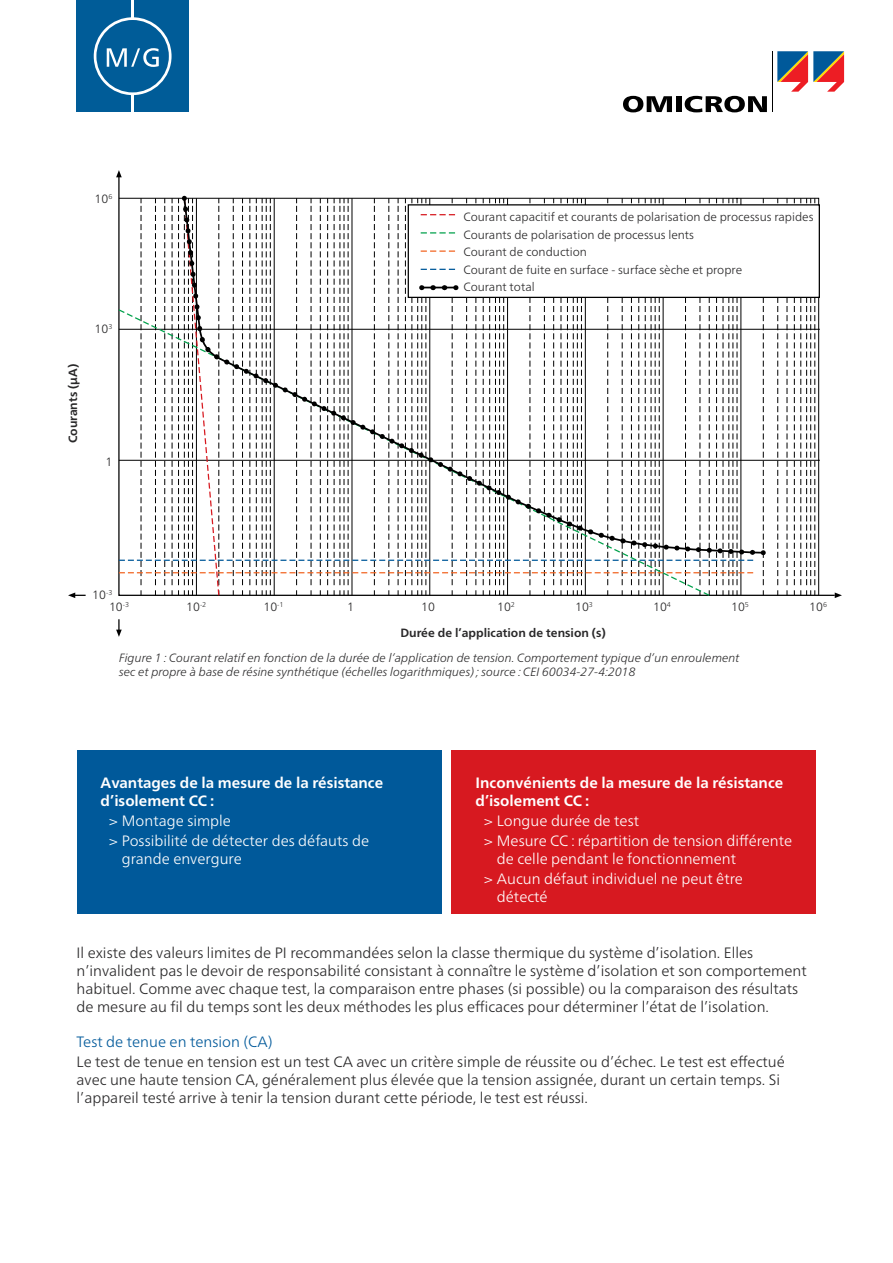
<style>
.page{position:relative;width:893px;height:1263px;background:#fff}
.page>*{position:absolute;margin:0;border:0;box-sizing:border-box;transform-origin:0 0}
.t1{font:300 15px/18px "Frutiger Neue LTW1 G";color:#292829}
.t2{font:300 15px/18px "Frutiger Neue LTW1 G";color:#fff}
.t3{font:700 15px/18px "Frutiger Neue LTW1 G";color:#fff}
.t4{font:300 15px "Frutiger Neue LTW1 G";color:#00599a}
.t5{font:300 12px "Frutiger Neue LTW1 G";color:#292829}
.t6{font:italic 300 12px/14.4px "Frutiger Neue LTW1 G";color:#292829}
.t7{font:700 12px "Frutiger Neue LTW1 G";color:#292829}
</style>
<div class="page">
<svg style="left:623px;top:96px;width:49px;height:16px"></svg>
<div style="left:676px;top:96px;width:5px;height:16px;background:#000"></div>
<svg style="left:685px;top:96px;width:82px;height:16px"></svg>
<hr style="left:772px;top:51px;width:1px;height:61px;background:#000">
<svg style="left:777px;top:51px;width:67px;height:41px"></svg>
<div style="left:77px;top:0;width:112px;height:112px;background:#005c98"></div>
<hr style="left:131px;top:94px;width:3px;height:18px;background:#fff">
<svg style="left:94px;top:17px;width:78px;height:78px"></svg>
<hr style="left:131px;top:0;width:3px;height:19px;background:#fff">
<svg style="left:835px;top:593px;width:7px;height:5px"></svg>
<svg style="left:116px;top:170px;width:5px;height:7px"></svg>
<svg style="left:68px;top:592px;width:18px;height:6px"></svg>
<svg style="left:116px;top:619px;width:6px;height:18px"></svg>
<hr style="left:119px;top:329px;width:701px;height:1px;background:#000">
<svg style="left:118px;top:198px;width:701px;height:398px"></svg>
<svg style="left:777px;top:198px;width:1px;height:397px"></svg>
<svg style="left:787px;top:198px;width:1px;height:397px"></svg>
<svg style="left:794px;top:198px;width:21px;height:397px"></svg>
<hr style="left:119px;top:460px;width:701px;height:1px;background:#000">
<div style="left:408px;top:205px;width:411px;height:92px;background:#fff"></div>
<svg style="left:119px;top:197px;width:645px;height:399px"></svg>
<hr style="left:421px;top:287px;width:34px;height:1px;background:#000">
<div style="left:77px;top:751px;width:364px;height:163px;background:#00599a"></div>
<div style="left:451px;top:751px;width:365px;height:163px;background:#d71920"></div>
<p class="t5" style="left:95px;top:192px;width:19px">10<sup>6</sup></p>
<p class="t7" style="left:66px;top:443px;width:81px;rotate:-90deg">Courants (µA)</p>
<p class="t5" style="left:95px;top:322px;width:19px">10<sup>3</sup></p>
<p class="t5" style="left:105px;top:455px;width:8px">1</p>
<p class="t5" style="left:463px;top:210px;width:352px">Courant capacitif et courants de polarisation de processus rapides</p>
<p class="t5" style="left:463px;top:227px;width:232px">Courants de polarisation de processus lents</p>
<p class="t5" style="left:463px;top:245px;width:125px">Courant de conduction</p>
<p class="t5" style="left:463px;top:262px;width:280px">Courant de fuite en surface - surface sèche et propre</p>
<p class="t5" style="left:463px;top:280px;width:73px">Courant total</p>
<p class="t5" style="left:92px;top:588px;width:22px">10<sup>-3</sup></p>
<p class="t5" style="left:109px;top:599px;width:22px">10<sup>-3</sup></p>
<p class="t5" style="left:186px;top:599px;width:22px">10<sup>-2</sup></p>
<p class="t5" style="left:263px;top:599px;width:22px">10<sup>-1</sup></p>
<p class="t5" style="left:347px;top:599px;width:8px">1</p>
<p class="t5" style="left:421px;top:599px;width:15px">10</p>
<p class="t5" style="left:497px;top:599px;width:19px">10<sup>2</sup></p>
<p class="t7" style="left:400px;top:625px;width:207px">Durée de l’application de tension (s)</p>
<p class="t5" style="left:575px;top:599px;width:19px">10<sup>3</sup></p>
<p class="t5" style="left:653px;top:599px;width:19px">10<sup>4</sup></p>
<p class="t5" style="left:731px;top:599px;width:19px">10<sup>5</sup></p>
<p class="t5" style="left:809px;top:599px;width:19px">10<sup>6</sup></p>
<p class="t6" style="left:119px;top:650px;width:622px">Figure 1 : Courant relatif en fonction de la durée de l’application de tension. Comportement typique d’un enroulement sec et propre à base de résine synthétique (échelles logarithmiques) ; source : CEI 60034-27-4:2018</p>
<p class="t3" style="left:101px;top:773px;width:284px">Avantages de la mesure de la résistance d’isolement CC :</p>
<p class="t2" style="left:109px;top:811px;width:123px">&gt; Montage simple</p>
<p class="t2" style="left:122px;top:831px;width:249px;text-indent:-13px">&gt; Possibilité de détecter des défauts de grande envergure</p>
<p class="t3" style="left:476px;top:773px;width:309px">Inconvénients de la mesure de la résistance d’isolement CC :</p>
<p class="t2" style="left:484px;top:811px;width:157px">&gt; Longue durée de test</p>
<p class="t2" style="left:497px;top:831px;width:297px;text-indent:-13px">&gt; Mesure CC : répartition de tension différente de celle pendant le fonctionnement</p>
<p class="t2" style="left:497px;top:870px;width:248px;text-indent:-13px">&gt; Aucun défaut individuel ne peut être détecté</p>
<p class="t1" style="left:77px;top:943px;width:732px">Il existe des valeurs limites de PI recommandées selon la classe thermique du système d’isolation. Elles n’invalident pas le devoir de responsabilité consistant à connaître le système d’isolation et son comportement habituel. Comme avec chaque test, la comparaison entre phases (si possible) ou la comparaison des résultats de mesure au fil du temps sont les deux méthodes les plus efficaces pour déterminer l’état de l’isolation.</p>
<p class="t4" style="left:77px;top:1032px;width:197px">Test de tenue en tension (CA)</p>
<p class="t1" style="left:77px;top:1052px;width:710px">Le test de tenue en tension est un test CA avec un critère simple de réussite ou d’échec. Le test est effectué avec une haute tension CA, généralement plus élevée que la tension assignée, durant un certain temps. Si l’appareil testé arrive à tenir la tension durant cette période, le test est réussi.</p>
</div>
